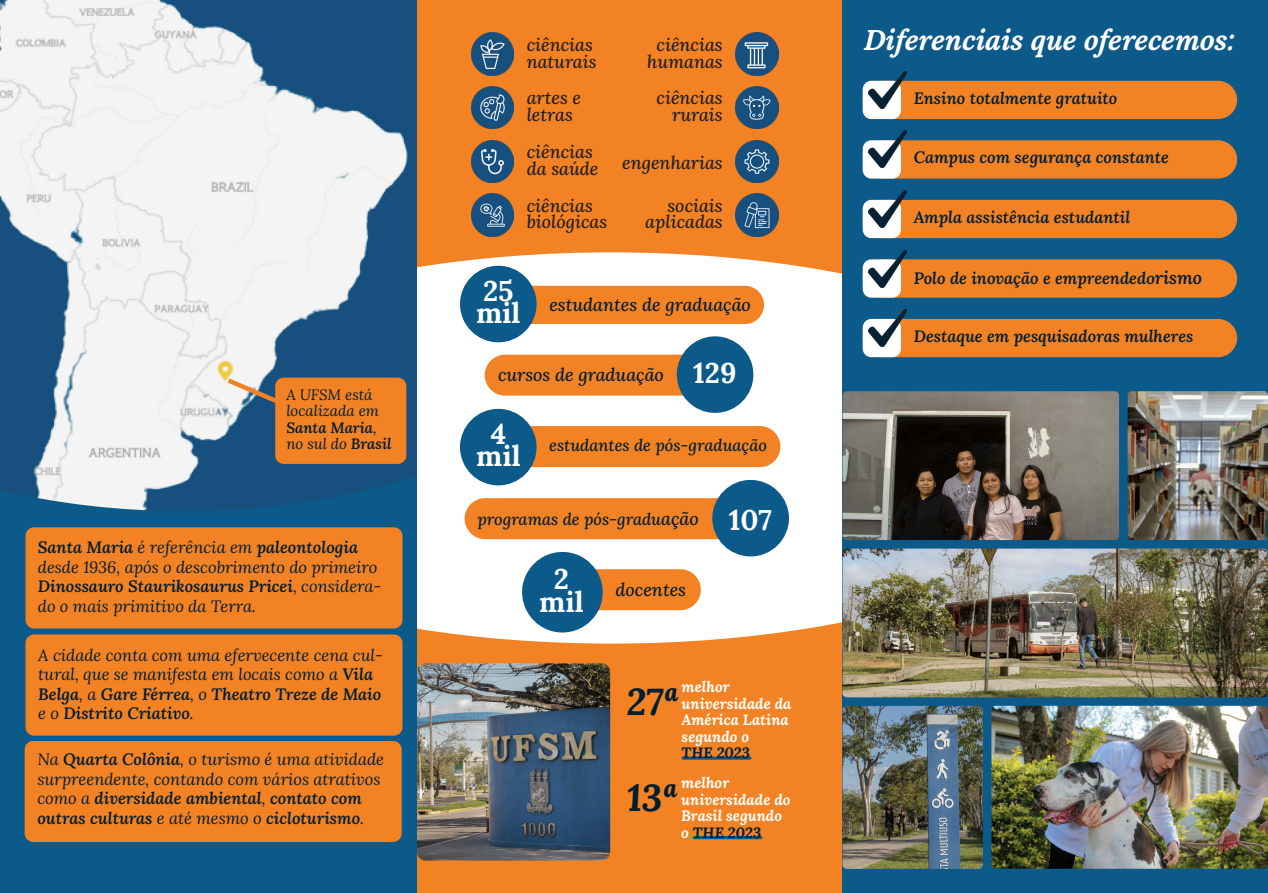
<style>
.page{position:relative;width:1268px;height:893px;background:#fff}
.page>*{position:absolute;margin:0;border:0;box-sizing:border-box;transform-origin:0 0}
.t1{font:italic 37.5px "Lora";color:#001e32}
.t2{font:italic 28.5px "Lora";color:#fff}
.t3{font:28.5px/22.5px "Lora";color:#fff}
.t4{font:italic 18px/16.5px "Lora";color:#231f20}
.t5{font:italic 18px "Lora";color:#001e32}
.t6{font:italic 16.5px/19.5px "Lora";color:#001e32}
.t7{font:italic 15px/16.5px "Lora";color:#fff}
.t8{font:italic 15px/16.5px "Lora";color:#001e32}
.s1{font-size:18px}
.s2{color:#001e32}
</style>
<div class="page">
<div style="left:417px;top:0;width:425px;height:893px;background:#f28223"></div>
<div style="left:104px;top:252px;width:1014px;height:392px;background:#fff;border-radius:50%"></div>
<div style="left:842px;top:0;width:425px;height:893px;background:#0c5a8a"></div>
<div style="left:0;top:0;width:417px;height:893px;background:#0c5a8a"></div>
<div style="left:466px;top:286px;width:297px;height:38px;background:#f28223;border-radius:19px"></div>
<div style="left:484px;top:355px;width:263px;height:41px;background:#f28223;border-radius:21px"></div>
<div style="left:460px;top:426px;width:320px;height:41px;background:#f28223;border-radius:21px"></div>
<div style="left:464px;top:498px;width:324px;height:41px;background:#f28223;border-radius:21px"></div>
<div style="left:522px;top:569px;width:178px;height:41px;background:#f28223;border-radius:21px"></div>
<div style="left:676px;top:336px;width:77px;height:77px;background:#0c5a8a;border-radius:50%"></div>
<div style="left:460px;top:409px;width:76px;height:76px;background:#0c5a8a;border-radius:50%"></div>
<div style="left:712px;top:480px;width:76px;height:76px;background:#0c5a8a;border-radius:50%"></div>
<div style="left:522px;top:552px;width:80px;height:80px;background:#0c5a8a;border-radius:50%"></div>
<div style="left:460px;top:266px;width:76px;height:76px;background:#0c5a8a;border-radius:50%"></div>
<div style="left:862px;top:81px;width:374px;height:38px;background:#f28223;border-radius:19px"></div>
<div style="left:862px;top:81px;width:38px;height:38px;background:#fff;border-radius:9px"></div>
<div style="left:862px;top:140px;width:374px;height:39px;background:#f28223;border-radius:19px"></div>
<div style="left:862px;top:140px;width:38px;height:39px;background:#fff;border-radius:9px"></div>
<div style="left:862px;top:259px;width:374px;height:39px;background:#f28223;border-radius:19px"></div>
<div style="left:862px;top:259px;width:38px;height:39px;background:#fff;border-radius:9px"></div>
<div style="left:862px;top:200px;width:374px;height:38px;background:#f28223;border-radius:19px"></div>
<div style="left:862px;top:200px;width:38px;height:38px;background:#fff;border-radius:9px"></div>
<div style="left:862px;top:319px;width:374px;height:38px;background:#f28223;border-radius:19px"></div>
<div style="left:862px;top:319px;width:38px;height:38px;background:#fff;border-radius:9px"></div>
<img style="left:0;top:0;width:416px;height:511px">
<div style="left:275px;top:378px;width:131px;height:86px;background:#f28223;border-radius:9px"></div>
<svg style="left:222px;top:375px;width:67px;height:35px"></svg>
<div style="left:26px;top:527px;width:376px;height:101px;background:#f28223;border-radius:9px"></div>
<img style="left:1127px;top:391px;width:140px;height:149px">
<img style="left:842px;top:549px;width:425px;height:148px">
<img style="left:842px;top:706px;width:140px;height:163px">
<img style="left:842px;top:391px;width:276px;height:149px">
<img style="left:991px;top:706px;width:276px;height:163px">
<img style="left:471px;top:33px;width:43px;height:42px">
<img style="left:471px;top:86px;width:43px;height:43px">
<img style="left:471px;top:140px;width:43px;height:43px">
<img style="left:471px;top:194px;width:43px;height:42px">
<img style="left:735px;top:33px;width:43px;height:42px">
<img style="left:735px;top:140px;width:43px;height:43px">
<img style="left:735px;top:86px;width:43px;height:43px">
<img style="left:735px;top:194px;width:43px;height:42px">
<img style="left:417px;top:663px;width:193px;height:198px">
<div style="left:26px;top:634px;width:376px;height:102px;background:#f28223;border-radius:9px"></div>
<div style="left:25px;top:741px;width:376px;height:101px;background:#f28223;border-radius:9px"></div>
<img style="left:868px;top:309px;width:38px;height:37px">
<img style="left:868px;top:251px;width:38px;height:36px">
<img style="left:868px;top:191px;width:38px;height:36px">
<img style="left:868px;top:131px;width:38px;height:36px">
<img style="left:868px;top:72px;width:38px;height:37px">
<svg style="left:681px;top:756px;width:70px;height:4px"></svg>
<hr style="left:692px;top:836px;width:70px;height:3px;background:#0c5a8a;border-radius:2px">
<p class="t8" style="left:286px;top:386px;width:107px">A UFSM está localizada em<br>Santa Maria, no sul do Brasil</p>
<p class="t6" style="left:38px;top:537px;width:345px">Santa Maria é referência em paleontologia desde 1936, após o descobrimento do primeiro Dinossauro Staurikosaurus Pricei, considera&shy;do o mais primitivo da Terra.</p>
<p class="t6" style="left:38px;top:645px;width:346px">A cidade conta com uma efervecente cena cul&shy;tural, que se manifesta em locais como a Vila Belga, a Gare Férrea, o Theatro Treze de Maio e o Distrito Criativo.</p>
<p class="t6" style="left:37px;top:749px;width:348px">Na Quarta Colônia, o turismo é uma atividade surpreendente, contando com vários atrativos como a diversidade ambiental, contato com outras culturas e até mesmo o cicloturismo.</p>
<p class="t4" style="left:526px;top:36px;width:71px">ciências naturais</p>
<p class="t4" style="left:526px;top:89px;width:56px">artes e letras</p>
<p class="t4" style="left:526px;top:143px;width:68px">ciências</p>
<p class="t4" style="left:526px;top:160px;width:73px">da saúde</p>
<p class="t4" style="left:526px;top:197px;width:82px">ciências biológicas</p>
<p class="t4" style="left:647px;top:36px;width:77px;text-align:center">ciências humanas</p>
<p class="t4" style="left:656px;top:89px;width:68px;text-align:right">ciências rurais</p>
<p class="t4" style="left:622px;top:154px;width:102px">engenharias</p>
<p class="t4" style="left:667px;top:197px;width:57px">sociais</p>
<p class="t4" style="left:645px;top:213px;width:79px">aplicadas</p>
<p class="t3" style="left:476px;top:278px;width:46px">25 mil</p>
<p class="t5" style="left:549px;top:292px;width:203px">estudantes de graduação</p>
<p class="t5" style="left:498px;top:362px;width:167px">cursos de graduação</p>
<p class="t3" style="left:693px;top:360px;width:45px">129</p>
<p class="t3" style="left:490px;top:420px;width:17px">4</p>
<p class="t3" style="left:476px;top:443px;width:46px">mil</p>
<p class="t6" style="left:549px;top:435px;width:219px">estudantes de pós-graduação</p>
<p class="t6" style="left:477px;top:509px;width:223px">programas de pós-gradu<span class="s1">ação</span></p>
<p class="t3" style="left:553px;top:566px;width:17px">2</p>
<p class="t3" style="left:539px;top:589px;width:46px">mil</p>
<p class="t5" style="left:615px;top:577px;width:72px">docentes</p>
<p class="t3" style="left:728px;top:507px;width:45px">107</p>
<p class="t7" style="left:681px;top:678px;width:49px">melhor</p>
<p class="t7" style="left:681px;top:695px;width:111px">universidade da<br>América Latina segundo o</p>
<p class="t8" style="left:681px;top:744px;width:70px">THE 2023</p>
<p class="t1" style="left:626px;top:675px;width:54px">27ª</p>
<p class="t7" style="left:681px;top:774px;width:49px">melhor</p>
<p class="t7" style="left:681px;top:791px;width:111px">universidade do<br>Brasil segundo o <span class="s2">THE 2023</span></p>
<p class="t1" style="left:627px;top:772px;width:52px">13ª</p>
<p class="t2" style="left:862px;top:20px;width:379px">Diferenciais que oferecemos:</p>
<p class="t6" style="left:913px;top:88px;width:205px">Ensino totalmente gratuito</p>
<p class="t6" style="left:913px;top:147px;width:257px">Campus com segurança constante</p>
<p class="t6" style="left:913px;top:207px;width:218px">Ampla assistência estudantil</p>
<p class="t6" style="left:913px;top:268px;width:290px">Polo de inovação e empreendedo<span class="s1">rismo</span></p>
<p class="t6" style="left:913px;top:326px;width:281px">Destaque em pesquisadoras mulheres</p>
</div>
